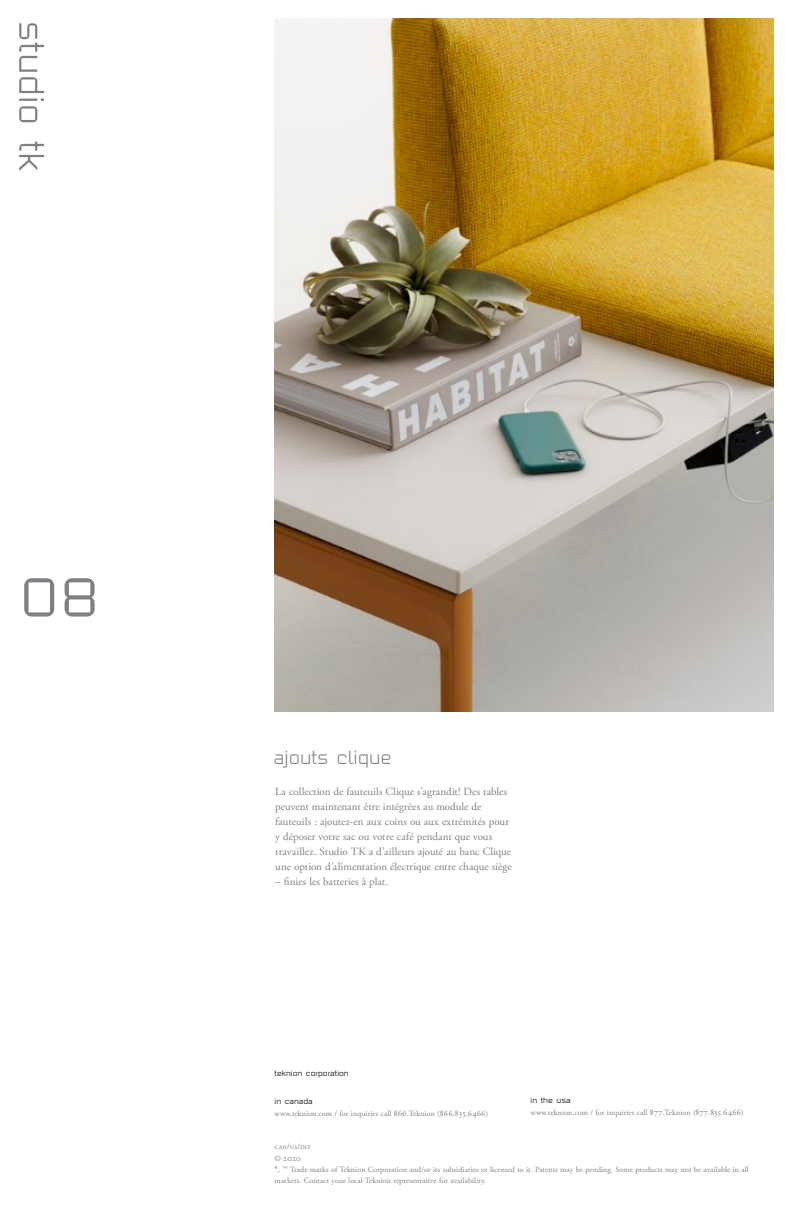
<style>
.page{position:relative;width:792px;height:1224px;background:#fff}
.page>*{position:absolute;margin:0;border:0;box-sizing:border-box;transform-origin:0 0}
.t1{font:67px "Teknion Modern AG";color:#7e8083}
.t2{font:19px "Teknion Modern AG";color:#888a8a}
.t3{font:11px/15px "Adobe Garamond Pro";color:#7e8083}
.t4{font:9px "Adobe Garamond Pro";color:#7e8083}
.t5{font:8px/11px "Adobe Garamond Pro";letter-spacing:.01em;color:#7e8083}
.t6{font:8px "Teknion Modern AG";color:#000}
.s1{font-size:9px}
.s2{font-size:8px}
.s3{font-size:10px}
</style>
<div class="page">
<img style="left:274px;top:18px;width:499px;height:693px">
<svg style="left:19px;top:23px;width:25px;height:148px"></svg>
<h1 class="t1" style="left:19px;top:557px;width:82px">08</h1>
<h2 class="t2" style="left:274px;top:747px;width:120px">ajouts clique</h2>
<p class="t3" style="left:275px;top:785px;width:238px">La collection de fauteuils Clique s’agrandit! Des tables peuvent maintenant être intégrées au module de fauteuils : ajoutez-en aux coins ou aux extrémités pour y déposer votre sac ou votre café pendant que vous travaillez. Studio TK a d’ailleurs ajouté au banc Clique une option d’alimentation électrique entre chaque siège</p>
<h3 class="t3" style="left:275px;top:875px;width:114px">– finies les batteries à plat.</h3>
<p class="t6" style="left:275px;top:1068px;width:76px">teknion corporation</p>
<p class="t6" style="left:275px;top:1096px;width:40px">in canada</p>
<p class="t5" style="left:275px;top:1108px;width:215px">www.teknion.com / for inquiries call <span class="s1">866</span>.Teknion (<span class="s1">866</span>.<span class="s1">835</span>.<span class="s1">6466</span>)</p>
<p class="t6" style="left:531px;top:1096px;width:42px">in the usa</p>
<p class="t5" style="left:531px;top:1107px;width:215px">www.teknion.com / for inquiries call <span class="s1">877</span>.Teknion (<span class="s1">877</span>.<span class="s1">835</span>.<span class="s1">6466</span>)</p>
<p class="t5" style="left:275px;top:1141px;width:38px">can/us/int</p>
<p class="t4" style="left:275px;top:1153px;width:28px"><span class="s2">©</span> 2020</p>
<p class="t5" style="left:275px;top:1164px;width:476px"><span class="s3">®</span>, <span class="s3">™</span> Trade marks of Teknion Corporation and/or its subsidiaries or licensed to it. Patents may be pending. Some products may not be available in all markets. Contact your local Teknion representative for availability.</p>
</div>
